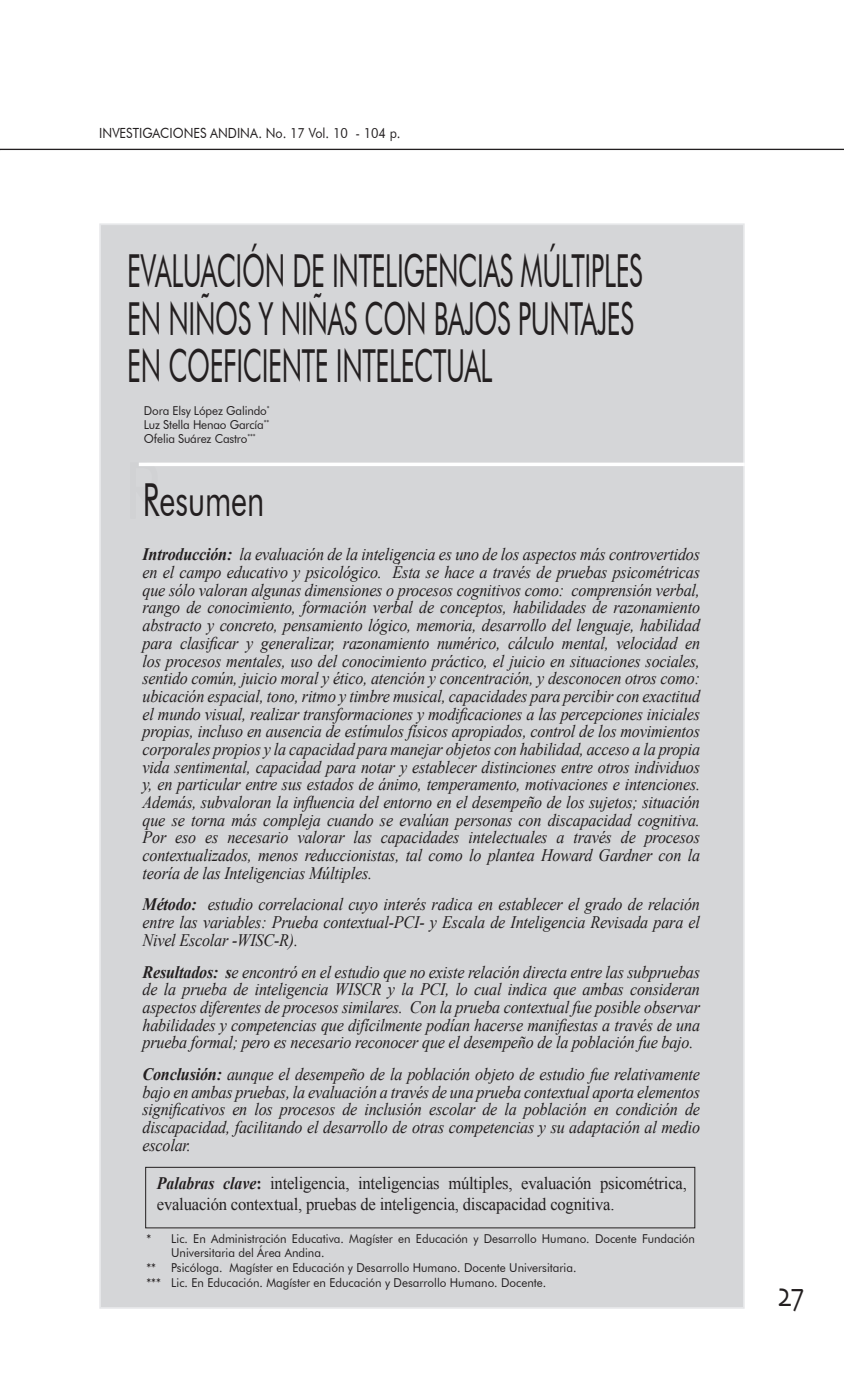
<style>
.page{position:relative;width:844px;height:1385px;background:#fff}
.page>*{position:absolute;margin:0;border:0;box-sizing:border-box;transform-origin:0 0}
.t1{font:45.5px/47.2px "Futura BT";letter-spacing:-.01em;color:#231f20;scale:.58 1}
.t2{font:45.5px "Futura BT";letter-spacing:-.01em;color:#231f20;scale:.68 1}
.t3{font:35px "Skia";color:#231f20;scale:.75 1}
.t4{font:italic 17.5px/17.7px "Times New Roman";letter-spacing:-.01em;color:#231f20;text-align:justify;scale:.92 1}
.t5{font:17.5px/21px "Times New Roman";letter-spacing:-.01em;color:#231f20;scale:.95 1}
.t6{font:14px "Futura BT";color:#231f20;scale:.9 1}
.t7{font:12.25px/13.7px "Futura BT";color:#231f20;text-align:justify;scale:.95 1}
.s1{font-size:78.75px;color:#d1d2d4}
.s2{font-weight:700}
.s3{font-weight:700;font-style:italic}
</style>
<div class="page">
<div style="left:99px;top:223px;width:645px;height:1085px;background:#d5d6d8;border:2px solid #e6e7e9"></div>
<hr style="left:0;top:149px;width:843px;height:1px;background:#231f20">
<div style="left:145px;top:1166px;width:550px;height:61px;border:1px solid #231f20"></div>
<svg style="left:139px;top:462px;width:605px;height:4px;fill:#fff"></svg>
<p class="t6" style="left:99px;top:124px;width:336px">INVESTIGACIONES ANDINA. No. 17 Vol. 10 - 104 p.</p>
<h1 class="t1" style="left:127px;top:247px;width:890px">EVALUACIÓN DE INTELIGENCIAS MÚLTIPLES<br>EN NIÑOS Y NIÑAS CON BAJOS PUNTAJES<br>EN COEFICIENTE INTELECTUAL</h1>
<p class="t7" style="left:144px;top:404px;width:134px">Dora Elsy López Galindo<sup>* </sup>Luz Stella Henao García<sup>** </sup>Ofelia Suárez Castro<sup>***</sup></p>
<h1 class="t2" style="left:124px;top:472px;width:208px"><span class="s1">R</span>Resumen</h1>
<p class="t4" style="left:142px;top:545px;width:607px"><span class="s2">Introducción:</span> la evaluación de la inteligencia es uno de los aspectos más controvertidos en el campo educativo y psicológico. Ésta se hace a través de pruebas psicométricas que sólo valoran algunas dimensiones o procesos cognitivos como: comprensión verbal, rango de conocimiento, formación verbal de conceptos, habilidades de razonamiento abstracto y concreto, pensamiento lógico, memoria, desarrollo del lenguaje, habilidad para clasificar y generalizar, razonamiento numérico, cálculo mental, velocidad en los procesos mentales, uso del conocimiento práctico, el juicio en situaciones sociales, sentido común, juicio moral y ético, atención y concentración, y desconocen otros como: ubicación espacial, tono, ritmo y timbre musical, capacidades para percibir con exactitud el mundo visual, realizar transformaciones y modificaciones a las percepciones iniciales propias, incluso en ausencia de estímulos físicos apropiados, control de los movimientos corporales propios y la capacidad para manejar objetos con habilidad, acceso a la propia vida sentimental, capacidad para notar y establecer distinciones entre otros individuos y, en particular entre sus estados de ánimo, temperamento, motivaciones e intenciones.<br>Además, subvaloran la influencia del entorno en el desempeño de los sujetos; situación que se torna más compleja cuando se evalúan personas con discapacidad cognitiva.<br>Por eso es necesario valorar las capacidades intelectuales a través de procesos contextualizados, menos reduccionistas, tal como lo plantea Howard Gardner con la teoría de las Inteligencias Múltiples.</p>
<p class="t4" style="left:142px;top:895px;width:607px"><span class="s2">Método:</span> estudio correlacional cuyo interés radica en establecer el grado de relación entre las variables: Prueba contextual-PCI- y Escala de Inteligencia Revisada para el Nivel Escolar -WISC-R).</p>
<p class="t4" style="left:142px;top:962px;width:607px"><span class="s2">Resultados: s</span>e encontró en el estudio que no existe relación directa entre las subpruebas de la prueba de inteligencia WISCR y la PCI, lo cual indica que ambas consideran aspectos diferentes de procesos similares. Con la prueba contextual fue posible observar habilidades y competencias que difícilmente podían hacerse manifiestas a través de una prueba formal; pero es necesario reconocer que el desempeño de la población fue bajo.</p>
<p class="t4" style="left:142px;top:1064px;width:607px"><span class="s2">Conclusión:</span> aunque el desempeño de la población objeto de estudio fue relativamente bajo en ambas pruebas, la evaluación a través de una prueba contextual aporta elementos significativos en los procesos de inclusión escolar de la población en condición de discapacidad, facilitando el desarrollo de otras competencias y su adaptación al medio escolar.</p>
<p class="t5" style="left:157px;top:1172px;width:559px"><span class="s3">Palabras clave</span><span class="s2">:</span> inteligencia, inteligencias múltiples, evaluación psicométrica, evaluación contextual, pruebas de inteligencia, discapacidad cognitiva.</p>
<p class="t7" style="left:146px;top:1230px;width:579px">* Lic. En Administración Educativa. Magíster en Educación y Desarrollo Humano. Docente Fundación</p>
<p class="t7" style="left:171px;top:1245px;width:163px">Universitaria del Área Andina.</p>
<p class="t7" style="left:146px;top:1260px;width:454px">** Psicóloga. Magíster en Educación y Desarrollo Humano. Docente Universitaria.</p>
<p class="t7" style="left:146px;top:1275px;width:422px">*** Lic. En Educación. Magíster en Educación y Desarrollo Humano. Docente.</p>
<h2 class="t3" style="left:777px;top:1273px;width:36px">27</h2>
</div>
